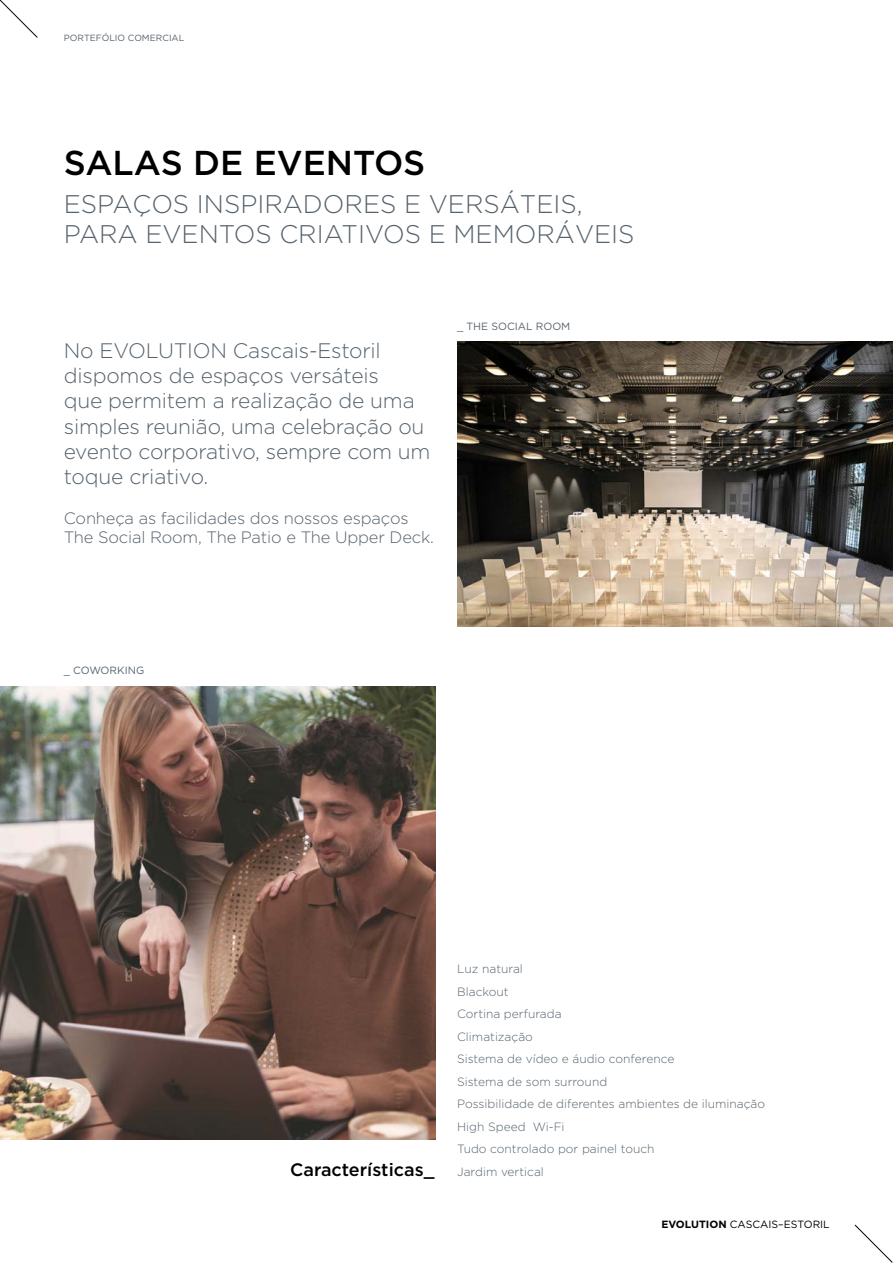
<style>
.page{position:relative;width:893px;height:1263px;background:#fff}
.page>*{position:absolute;margin:0;border:0;box-sizing:border-box;transform-origin:0 0}
.t1{font:500 34.5px "Gotham";color:#000}
.t2{font:300 25.5px/30.6px "Gotham";color:#56636d}
.t3{font:300 21px/25.2px "Gotham";letter-spacing:-.01em;color:#56636d}
.t4{font:500 18px "Gotham";color:#000}
.t5{font:300 16.5px/19.8px "Gotham";letter-spacing:-.01em;color:#56636d}
.t6{font:300 12px/22.5px "Gotham";color:#56636d}
.t7{font:10.5px "Gotham";color:#56636d}
.t8{font:10.5px "Gotham";color:#000}
.t9{font:9px "Gotham";color:#56636d}
.s1{font-weight:700}
</style>
<div class="page">
<svg style="left:0;top:0;width:38px;height:38px"></svg>
<svg style="left:854px;top:1224px;width:39px;height:39px"></svg>
<img style="left:457px;top:341px;width:436px;height:286px">
<img style="left:0;top:686px;width:436px;height:454px">
<p class="t9" style="left:64px;top:33px;width:122px">PORTEFÓLIO COMERCIAL</p>
<h1 class="t1" style="left:64px;top:140px;width:363px">SALAS DE EVENTOS</h1>
<h2 class="t2" style="left:64px;top:188px;width:572px">ESPAÇOS INSPIRADORES E VERSÁTEIS,<br>PARA EVENTOS CRIATIVOS E MEMORÁVEIS</h2>
<h3 class="t3" style="left:64px;top:338px;width:368px">No EVOLUTION Cascais-Estoril dispomos de espaços versáteis<br>que permitem a realização de uma simples reunião, uma celebração ou evento corporativo, sempre com um toque criativo.</h3>
<h3 class="t5" style="left:64px;top:508px;width:372px">Conheça as facilidades dos nossos espaços<br>The Social Room, The Patio e The Upper Deck.</h3>
<p class="t7" style="left:457px;top:319px;width:115px">_ THE SOCIAL ROOM</p>
<p class="t7" style="left:64px;top:663px;width:82px">_ COWORKING</p>
<h3 class="t4" style="left:290px;top:1157px;width:146px">Características_</h3>
<p class="t6" style="left:457px;top:957px;width:310px">Luz natural<br>Blackout<br>Cortina perfurada<br>Climatização<br>Sistema de vídeo e áudio conference<br>Sistema de som surround<br>Possibilidade de diferentes ambientes de iluminação<br>High Speed Wi-Fi<br>Tudo controlado por painel touch<br>Jardim vertical</p>
<p class="t8" style="left:661px;top:1217px;width:170px"><span class="s1">EVOLUTION</span> CASCAIS–ESTORIL</p>
</div>
